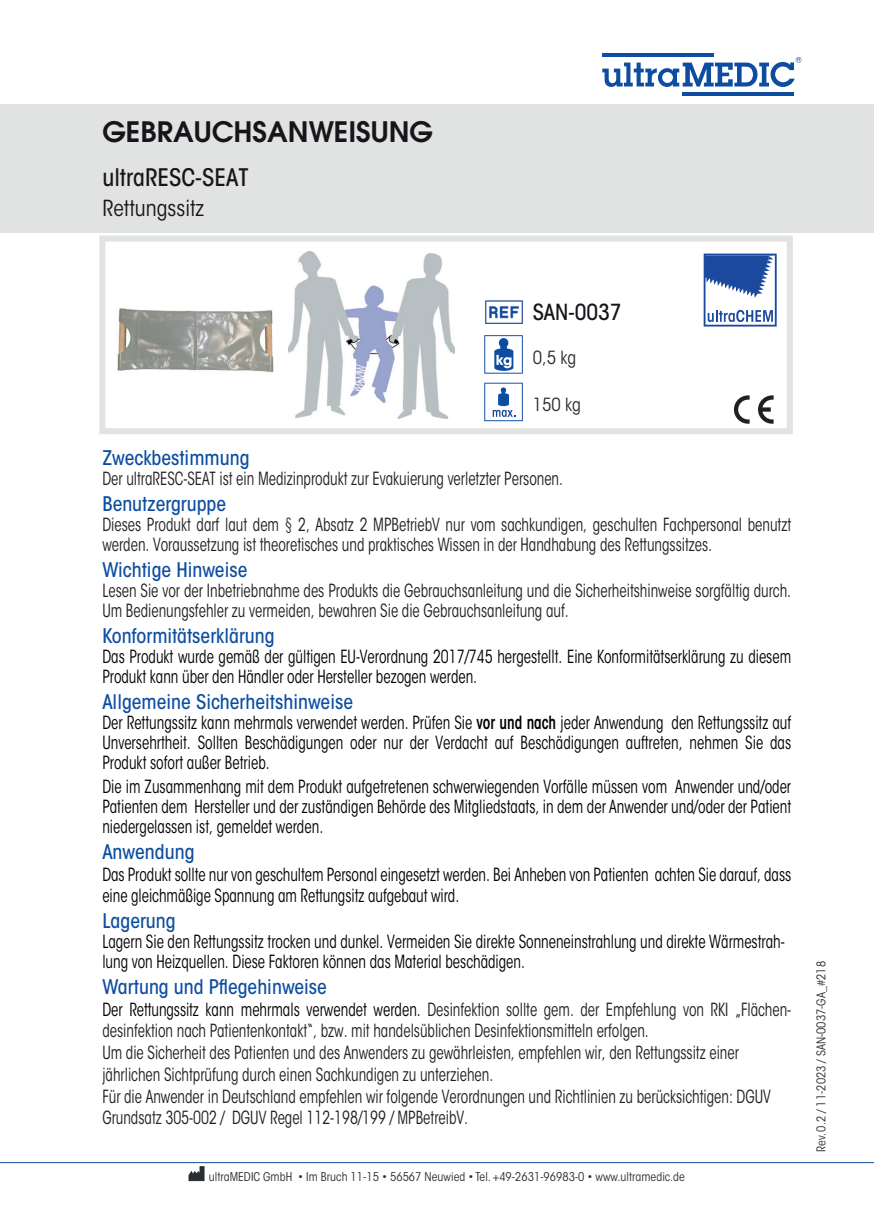
<style>
.page{position:relative;width:874px;height:1225px;background:#fff}
.page>*{position:absolute;margin:0;border:0;box-sizing:border-box;transform-origin:0 0}
.t1{font:600 28px "ITC Avant Garde Std";color:#18151a}
.t2{font:500 condensed 24px "ITC Avant Garde Std";color:#18151a}
.t3{font:condensed 22px "ITC Avant Garde Std";color:#18151a}
.t4{font:500 condensed 22px "ITC Avant Garde Std";color:#18151a}
.t5{font:500 condensed 20px "ITC Avant Garde Std";color:#0d4da1}
.t6{font:condensed 18px/20px "ITC Avant Garde Std";color:#000001;scale:.85 1}
.t7{font:condensed 18px/21.6px "ITC Avant Garde Std";color:#231f20;scale:.85 1}
.t8{font:condensed 18px "ITC Avant Garde Std";color:#292d2f}
.t9{font:condensed 12px "ITC Avant Garde Std";letter-spacing:.005em;color:#292d2f}
.s1{font-weight:600}
.s2{color:#000001}
</style>
<div class="page">
<div style="left:0;top:104px;width:873px;height:128px;background:#e0e3e1"></div>
<hr style="left:0;top:1162px;width:873px;height:1px;background:#0d4da1">
<hr style="left:682px;top:92px;width:111px;height:4px;background:#0d4da1">
<svg style="left:602px;top:57px;width:199px;height:30px"></svg>
<hr style="left:602px;top:53px;width:111px;height:4px;background:#0d4da1">
<svg style="left:189px;top:1166px;width:15px;height:14px"></svg>
<svg style="left:758px;top:395px;width:15px;height:29px"></svg>
<svg style="left:733px;top:395px;width:16px;height:29px"></svg>
<svg style="left:484px;top:335px;width:38px;height:39px"></svg>
<img style="left:485px;top:300px;width:38px;height:24px">
<svg style="left:484px;top:383px;width:38px;height:38px"></svg>
<div style="left:99px;top:236px;width:693px;height:198px;border:6px solid #e0e3e1"></div>
<svg style="left:703px;top:254px;width:73px;height:72px"></svg>
<img style="left:288px;top:251px;width:166px;height:167px">
<img style="left:117px;top:308px;width:157px;height:65px">
<h1 class="t1" style="left:102px;top:114px;width:332px">GEBRAUCHSANWEISUNG</h1>
<h2 class="t2" style="left:102px;top:163px;width:147px">ultraRESC-SEAT</h2>
<p class="t3" style="left:102px;top:195px;width:103px">Rettungssitz</p>
<p class="t4" style="left:532px;top:298px;width:90px">SAN-0037</p>
<p class="t8" style="left:532px;top:347px;width:45px">0,5 kg</p>
<p class="t8" style="left:532px;top:394px;width:50px">150 kg</p>
<p class="t5" style="left:102px;top:445px;width:149px">Zweckbestimmung</p>
<p class="t7" style="left:102px;top:467px;width:543px">Der ultraRESC-SEAT ist ein Medizinprodukt zur Evakuierung verletzter Personen.</p>
<p class="t5" style="left:102px;top:491px;width:125px">Benutzergruppe</p>
<p class="t7" style="left:102px;top:514px;width:811px;line-height:20px">Dieses Produkt darf laut dem § 2, Absatz 2 MPBetriebV nur vom sachkundigen, geschulten Fachpersonal benutzt werden. Voraussetzung ist theoretisches und praktisches Wissen in der Handhabung des Rettungssitzes.</p>
<p class="t5" style="left:102px;top:557px;width:146px">Wichtige Hinweise</p>
<p class="t7" style="left:102px;top:580px;width:811px;line-height:20px">Lesen Sie vor der Inbetriebnahme des Produkts die Gebrauchsanleitung und die Sicherheitshinweise sorgfältig durch.<br>Um Bedienungsfehler zu vermeiden, bewahren Sie die Gebrauchsanleitung auf.</p>
<p class="t5" style="left:102px;top:623px;width:174px">Konformitätserklärung</p>
<p class="t6" style="left:102px;top:646px;width:811px">Das Produkt wurde gemäß der gültigen EU-Verordnung 2017/745 hergestellt. Eine Konformitätserklärung zu diesem<br>Produkt kann über den Händler oder Hersteller bezogen werden.</p>
<p class="t5" style="left:102px;top:689px;width:252px">Allgemeine Sicherheitshinweise</p>
<p class="t6" style="left:102px;top:712px;width:811px;text-align:justify">Der Rettungssitz kann mehrmals verwendet werden. Prüfen Sie <span class="s1">vor und nach</span> jeder Anwendung den Rettungssitz auf Unversehrtheit. Sollten Beschädigungen oder nur der Verdacht auf Beschädigungen auftreten, nehmen Sie das Produkt sofort außer Betrieb.</p>
<p class="t6" style="left:102px;top:776px;width:811px;text-align:justify">Die im Zusammenhang mit dem Produkt aufgetretenen schwerwiegenden Vorfälle müssen vom Anwender und/oder Patienten dem Hersteller und der zuständigen Behörde des Mitgliedstaats, in dem der Anwender und/oder der Patient niedergelassen ist, gemeldet werden.</p>
<p class="t5" style="left:102px;top:839px;width:94px">Anwendung</p>
<p class="t6" style="left:102px;top:863px;width:811px;line-height:21.6px">Das Produkt sollte nur von geschultem Personal eingesetzt werden. Bei Anheben von Patienten achten Sie darauf, dass eine gleichmäßige Spannung am Rettungsitz aufgebaut wird.</p>
<p class="t5" style="left:102px;top:908px;width:75px">Lagerung</p>
<p class="t6" style="left:102px;top:931px;width:803px">Lagern Sie den Rettungssitz trocken und dunkel. Vermeiden Sie direkte Sonneneinstrahlung und direkte Wärmestrah&shy;lung von Heizquellen. Diese Faktoren können das Material beschädigen.</p>
<p class="t5" style="left:102px;top:974px;width:226px">Wartung und Pflegehinweise</p>
<p class="t7" style="left:102px;top:998px;width:811px"><span class="s2">Der Rettungssitz kann mehrmals verwendet werden.</span> Desinfektion sollte gem. der Empfehlung von RKI „Flächen&shy;desinfektion nach Patientenkontakt“, bzw. mit handelsüblichen Desinfektionsmitteln erfolgen.<br>Um die Sicherheit des Patienten und des Anwenders zu gewährleisten, empfehlen wir, den Rettungssitz einer jährlichen Sichtprüfung durch einen Sachkundigen zu unterziehen.<br>Für die Anwender in Deutschland empfehlen wir folgende Verordnungen und Richtlinien zu berücksichtigen: DGUV Grundsatz 305-002 / DGUV Regel 112-198/199 / MPBetreibV.</p>
<p class="t9" style="left:209px;top:1169px;width:477px">ultraMEDIC GmbH • Im Bruch 11-15 • 56567 Neuwied • Tel. +49-2631-96983-0 • www.ultramedic.de</p>
<p class="t9" style="left:813px;top:1152px;width:193px;rotate:-90deg">Rev. 0.2 / 11-2023 / SAN-0037-GA_#218</p>
</div>
